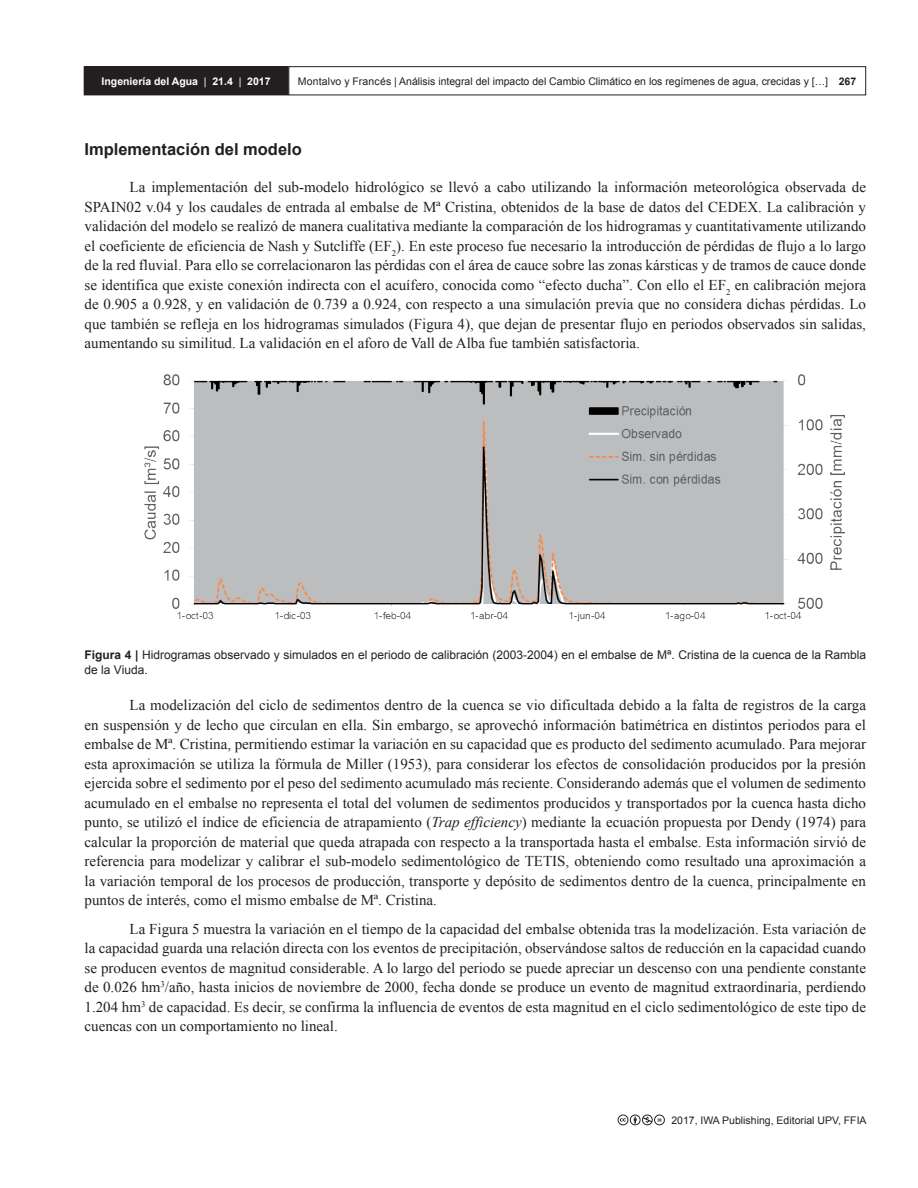
<style>
.page{position:relative;width:918px;height:1188px;background:#fff}
.page>*{position:absolute;margin:0;border:0;box-sizing:border-box;transform-origin:0 0}
.AI_SUBTITULO{font:700 16.5px "Arial";color:#231f20}
.AI_TEXTO_esp{font:15px/19.5px "Times New Roman";color:#231f20;text-align:justify}
.AI_PIE_DE_FIGURA{font:12px/14.4px "Arial";color:#231f20}
.t1{font:10.5px "Arial";color:#231f20}
.t2{font:700 10.5px "Arial";color:#fff}
.s1{font-weight:400}
.s2{font-weight:700}
.s3{font-style:italic}
</style>
<div class="page">
<div style="left:288px;top:66px;width:578px;height:29px;border:1px solid #231f20"></div>
<div style="left:84px;top:67px;width:204px;height:28px;background:#231f20"></div>
<div style="left:84px;top:66px;width:204px;height:29px;border:1px solid #231f20"></div>
<svg style="left:618px;top:1115px;width:47px;height:10px"></svg>
<img style="left:144px;top:374px;width:701px;height:248px">
<p class="t2" style="left:102px;top:74px;width:171px">Ingeniería del Agua <span class="s1">|</span> 21.4 <span class="s1">|</span> 2017</p>
<p class="t1" style="left:298px;top:74px;width:560px">Montalvo y Francés | Análisis integral del impacto del Cambio Climático en los regímenes de agua, crecidas y […] <span class="s2">267</span></p>
<p class="AI_SUBTITULO" style="left:85px;top:138px;width:219px">Implementación del modelo</p>
<p class="AI_TEXTO_esp" style="left:85px;top:177px;width:783px;text-indent:45px">La implementación del sub-modelo hidrológico se llevó a cabo utilizando la información meteorológica observada de SPAIN02 v.04 y los caudales de entrada al embalse de Mª Cristina, obtenidos de la base de datos del CEDEX. La calibración y validación del modelo se realizó de manera cualitativa mediante la comparación de los hidrogramas y cuantitativamente utilizando el coeficiente de eficiencia de Nash y Sutcliffe (EF<sub>2</sub>). En este proceso fue necesario la introducción de pérdidas de flujo a lo largo de la red fluvial. Para ello se correlacionaron las pérdidas con el área de cauce sobre las zonas kársticas y de tramos de cauce donde se identifica que existe conexión indirecta con el acuífero, conocida como “efecto ducha”. Con ello el EF<sub>2</sub> en calibración mejora de 0.905 a 0.928, y en validación de 0.739 a 0.924, con respecto a una simulación previa que no considera dichas pérdidas. Lo que también se refleja en los hidrogramas simulados (Figura 4), que dejan de presentar flujo en periodos observados sin salidas, aumentando su similitud. La validación en el aforo de Vall de Alba fue también satisfactoria.</p>
<p class="AI_PIE_DE_FIGURA" style="left:85px;top:648px;width:783px"><span class="s2">Figura 4 |</span> Hidrogramas observado y simulados en el periodo de calibración (2003-2004) en el embalse de Mª. Cristina de la cuenca de la Rambla de la Viuda.</p>
<p class="AI_TEXTO_esp" style="left:85px;top:695px;width:783px;text-indent:45px">La modelización del ciclo de sedimentos dentro de la cuenca se vio dificultada debido a la falta de registros de la carga en suspensión y de lecho que circulan en ella. Sin embargo, se aprovechó información batimétrica en distintos periodos para el embalse de Mª. Cristina, permitiendo estimar la variación en su capacidad que es producto del sedimento acumulado. Para mejorar esta aproximación se utiliza la fórmula de Miller (1953), para considerar los efectos de consolidación producidos por la presión ejercida sobre el sedimento por el peso del sedimento acumulado más reciente. Considerando además que el volumen de sedimento acumulado en el embalse no representa el total del volumen de sedimentos producidos y transportados por la cuenca hasta dicho punto, se utilizó el índice de eficiencia de atrapamiento (<span class="s3">Trap efficiency</span>) mediante la ecuación propuesta por Dendy (1974) para calcular la proporción de material que queda atrapada con respecto a la transportada hasta el embalse. Esta información sirvió de referencia para modelizar y calibrar el sub-modelo sedimentológico de TETIS, obteniendo como resultado una aproximación a la variación temporal de los procesos de producción, transporte y depósito de sedimentos dentro de la cuenca, principalmente en puntos de interés, como el mismo embalse de Mª. Cristina.</p>
<p class="AI_TEXTO_esp" style="left:85px;top:919px;width:783px;text-indent:45px">La Figura 5 muestra la variación en el tiempo de la capacidad del embalse obtenida tras la modelización. Esta variación de la capacidad guarda una relación directa con los eventos de precipitación, observándose saltos de reducción en la capacidad cuando se producen eventos de magnitud considerable. A lo largo del periodo se puede apreciar un descenso con una pendiente constante de 0.026 hm<sup>3</sup>/año, hasta inicios de noviembre de 2000, fecha donde se produce un evento de magnitud extraordinaria, perdiendo 1.204 hm<sup>3</sup> de capacidad. Es decir, se confirma la influencia de eventos de esta magnitud en el ciclo sedimentológico de este tipo de cuencas con un comportamiento no lineal.</p>
<p class="t1" style="left:671px;top:1113px;width:197px">2017, IWA Publishing, Editorial UPV, FFIA</p>
</div>
